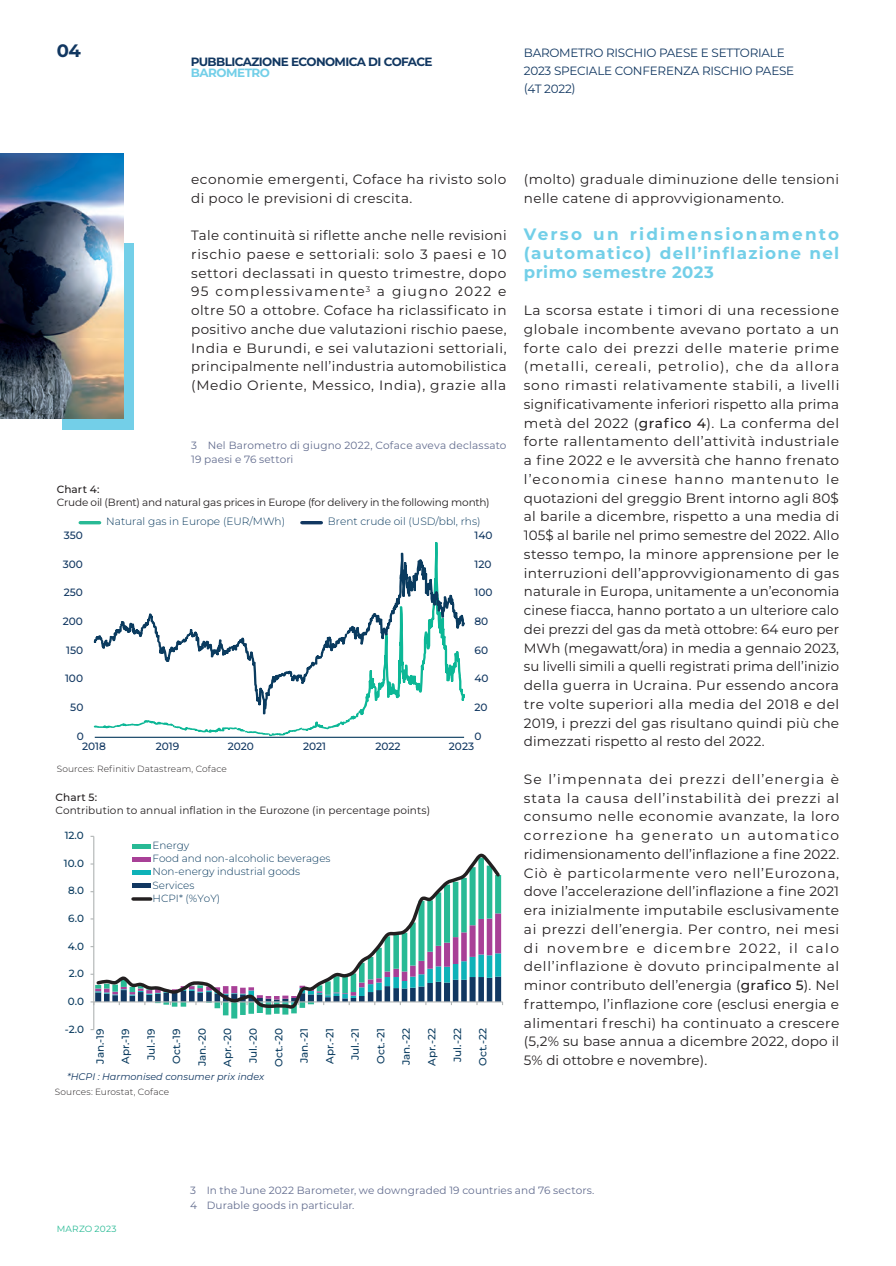
<style>
.page{position:relative;width:896px;height:1266px;background:#fff}
.page>*{position:absolute;margin:0;border:0;box-sizing:border-box;transform-origin:0 0}
.t1{font:700 18px "Montserrat";color:#113761}
.Sous_titre{font:700 16.5px/18.8px "Montserrat";letter-spacing:.08em;color:#73cfe8;text-align:justify}
.TEXTE_COURANT{font:13.5px/18.8px "Montserrat";letter-spacing:.03em;color:#231f20;text-align:justify}
.t2{font:12px/18px "Montserrat";letter-spacing:-.02em;color:#113761}
.t3{font:700 12px "Montserrat";letter-spacing:-.05em;color:#113761}
.t4{font:700 12px "Montserrat";letter-spacing:-.04em;color:#73cfe8}
.t5{font:500 10.65px "Montserrat";color:#113761}
.t6{font:300 10.65px "Montserrat";color:#0a3b5f}
.NOTES_DE_BAS_DE_PAGE{font:10.5px/13.5px "Montserrat";letter-spacing:.01em;color:#636d8f}
.TEXTES_GRAPHES{font:10.5px "Montserrat";letter-spacing:-.01em;color:#231f20}
.TITRE_GRAPHE{font:500 10.5px "Montserrat";letter-spacing:.005em;color:#231f20}
.t7{font:500 10.35px "Montserrat";color:#0a3b5f}
.t8{font:300 10.35px/13.2px "Montserrat";color:#0a3b5f}
.t9{font:italic 9.6px "Montserrat";color:#113761}
.SOURCE{font:300 9px "Montserrat";letter-spacing:.01em;color:#231f20}
.t10{font:9px "Montserrat";letter-spacing:.025em;color:#28ba95}
.s1{font-weight:500}
</style>
<div class="page">
<div style="left:62px;top:244px;width:71px;height:186px;background:#73cfe8"></div>
<img style="left:0;top:154px;width:123px;height:264px">
<hr style="left:93px;top:836px;width:1px;height:193px;background:#b2b6b6">
<svg style="left:94px;top:851px;width:409px;height:160px"></svg>
<hr style="left:133px;top:844px;width:18px;height:4px;background:#28ba95">
<div style="left:133px;top:857px;width:18px;height:5px;background:#a84097"></div>
<div style="left:133px;top:870px;width:18px;height:5px;background:#0eb2b8"></div>
<div style="left:133px;top:883px;width:18px;height:5px;background:#113761"></div>
<svg style="left:133px;top:897px;width:18px;height:4px"></svg>
<hr style="left:95px;top:737px;width:369px;height:1px;background:#0a3b5f">
<svg style="left:94px;top:542px;width:344px;height:194px"></svg>
<svg style="left:94px;top:552px;width:371px;height:163px"></svg>
<hr style="left:80px;top:521px;width:20px;height:3px;background:#28ba95">
<hr style="left:302px;top:521px;width:19px;height:3px;background:#113761">
<h1 class="t1" style="left:57px;top:37px;width:26px">04</h1>
<p class="t2" style="left:524px;top:43px;width:272px">BAROMETRO RISCHIO PAESE E SETTORIALE<br>2023 SPECIALE CONFERENZA RISCHIO PAESE (4T 2022)</p>
<p class="t3" style="left:191px;top:53px;width:243px">PUBBLICAZIONE ECONOMICA DI COFACE</p>
<p class="t4" style="left:191px;top:65px;width:81px">BAROMETRO</p>
<p class="TEXTE_COURANT" style="left:191px;top:169px;width:317px">economie emergenti, Coface ha rivisto solo di poco le previsioni di crescita.</p>
<p class="TEXTE_COURANT" style="left:191px;top:225px;width:317px">Tale continuità si riflette anche nelle revisioni rischio paese e settoriali: solo 3 paesi e 10 settori declassati in questo trimestre, dopo 95 complessivamente<sup>3</sup> a giugno 2022 e oltre 50 a ottobre. Coface ha riclassificato in positivo anche due valutazioni rischio paese, India e Burundi, e sei valutazioni settoriali, principalmente nell’industria automobilistica (Medio Oriente, Messico, India), grazie alla</p>
<p class="NOTES_DE_BAS_DE_PAGE" style="left:191px;top:438px;width:317px">3 Nel Barometro di giugno 2022, Coface aveva declassato<br>19 paesi e 76 settori</p>
<p class="TITRE_GRAPHE" style="left:57px;top:482px;width:44px">Chart 4:</p>
<p class="TEXTES_GRAPHES" style="left:57px;top:495px;width:434px">Crude oil (Brent) and natural gas prices in Europe (for delivery in the following month)</p>
<p class="t6" style="left:106px;top:514px;width:180px">Natural gas in Europe (EUR/MWh)</p>
<p class="t6" style="left:328px;top:514px;width:154px">Brent crude oil (USD/bbl, rhs)</p>
<p class="t5" style="left:64px;top:528px;width:21px">350</p>
<p class="t5" style="left:474px;top:528px;width:20px">140</p>
<p class="t5" style="left:63px;top:557px;width:22px">300</p>
<p class="t5" style="left:474px;top:557px;width:19px">120</p>
<p class="t5" style="left:64px;top:585px;width:21px">250</p>
<p class="t5" style="left:474px;top:585px;width:20px">100</p>
<p class="t5" style="left:63px;top:614px;width:22px">200</p>
<p class="t5" style="left:474px;top:614px;width:15px">80</p>
<p class="t5" style="left:66px;top:643px;width:19px">150</p>
<p class="t5" style="left:474px;top:643px;width:15px">60</p>
<p class="t5" style="left:65px;top:671px;width:20px">100</p>
<p class="t5" style="left:474px;top:671px;width:16px">40</p>
<p class="t5" style="left:70px;top:700px;width:15px">50</p>
<p class="t5" style="left:474px;top:700px;width:15px">20</p>
<p class="t5" style="left:77px;top:729px;width:9px">0</p>
<p class="t5" style="left:474px;top:729px;width:9px">0</p>
<p class="t5" style="left:82px;top:739px;width:25px">2018</p>
<p class="t5" style="left:156px;top:739px;width:25px">2019</p>
<p class="t5" style="left:228px;top:739px;width:28px">2020</p>
<p class="t5" style="left:303px;top:739px;width:25px">2021</p>
<p class="t5" style="left:375px;top:739px;width:27px">2022</p>
<p class="t5" style="left:449px;top:739px;width:27px">2023</p>
<p class="SOURCE" style="left:57px;top:763px;width:172px">Sources: Refinitiv Datastream, Coface</p>
<p class="TITRE_GRAPHE" style="left:56px;top:790px;width:43px">Chart 5:</p>
<p class="TEXTES_GRAPHES" style="left:56px;top:803px;width:376px">Contribution to annual inflation in the Eurozone (in percentage points)</p>
<p class="t7" style="left:65px;top:828px;width:21px">12.0</p>
<p class="t7" style="left:64px;top:856px;width:22px">10.0</p>
<p class="t7" style="left:68px;top:884px;width:17px">8.0</p>
<p class="t7" style="left:68px;top:911px;width:17px">6.0</p>
<p class="t7" style="left:68px;top:939px;width:18px">4.0</p>
<p class="t7" style="left:69px;top:967px;width:17px">2.0</p>
<p class="t7" style="left:68px;top:994px;width:18px">0.0</p>
<p class="t7" style="left:65px;top:1022px;width:21px">-2.0</p>
<p class="t8" style="left:153px;top:838px;width:179px">Energy<br>Food and non-alcoholic beverages<br>Non-energy industrial goods<br>Services<br>HCPI* (%YoY)</p>
<p class="t7" style="left:93px;top:1064px;width:37px;rotate:-90deg">Jan.-19</p>
<p class="t7" style="left:119px;top:1064px;width:37px;rotate:-90deg">Apr.-19</p>
<p class="t7" style="left:144px;top:1060px;width:33px;rotate:-90deg">Jul.-19</p>
<p class="t7" style="left:170px;top:1064px;width:37px;rotate:-90deg">Oct.-19</p>
<p class="t7" style="left:195px;top:1066px;width:39px;rotate:-90deg">Jan.-20</p>
<p class="t7" style="left:221px;top:1067px;width:40px;rotate:-90deg">Apr.-20</p>
<p class="t7" style="left:246px;top:1063px;width:36px;rotate:-90deg">Jul.-20</p>
<p class="t7" style="left:272px;top:1067px;width:40px;rotate:-90deg">Oct.-20</p>
<p class="t7" style="left:297px;top:1063px;width:36px;rotate:-90deg">Jan.-21</p>
<p class="t7" style="left:323px;top:1063px;width:37px;rotate:-90deg">Apr.-21</p>
<p class="t7" style="left:348px;top:1060px;width:33px;rotate:-90deg">Jul.-21</p>
<p class="t7" style="left:374px;top:1063px;width:37px;rotate:-90deg">Oct.-21</p>
<p class="t7" style="left:399px;top:1065px;width:38px;rotate:-90deg">Jan.-22</p>
<p class="t7" style="left:425px;top:1066px;width:39px;rotate:-90deg">Apr.-22</p>
<p class="t7" style="left:450px;top:1062px;width:35px;rotate:-90deg">Jul.-22</p>
<p class="t7" style="left:476px;top:1066px;width:39px;rotate:-90deg">Oct.-22</p>
<p class="t9" style="left:67px;top:1070px;width:199px">*HCPI : Harmonised consumer prix index</p>
<p class="SOURCE" style="left:55px;top:1085px;width:116px">Sources: Eurostat, Coface</p>
<p class="TEXTE_COURANT" style="left:524px;top:169px;width:317px">(molto) graduale diminuzione delle tensioni nelle catene di approvvigionamento.</p>
<p class="Sous_titre" style="left:524px;top:224px;width:317px">Verso un ridimensionamento (automatico) dell’inflazione nel primo semestre 2023</p>
<p class="TEXTE_COURANT" style="left:524px;top:300px;width:317px">La scorsa estate i timori di una recessione globale incombente avevano portato a un forte calo dei prezzi delle materie prime (metalli, cereali, petrolio), che da allora sono rimasti relativamente stabili, a livelli significativamente inferiori rispetto alla prima metà del 2022 (<span class="s1">grafico 4</span>). La conferma del forte rallentamento dell’attività industriale a fine 2022 e le avversità che hanno frenato l’economia cinese hanno mantenuto le quotazioni del greggio Brent intorno agli 80$ al barile a dicembre, rispetto a una media di 105$ al barile nel primo semestre del 2022. Allo stesso tempo, la minore apprensione per le interruzioni dell’approvvigionamento di gas naturale in Europa, unitamente a un’economia cinese fiacca, hanno portato a un ulteriore calo dei prezzi del gas da metà ottobre: 64 euro per MWh (megawatt/ora) in media a gennaio 2023, su livelli simili a quelli registrati prima dell’inizio della guerra in Ucraina. Pur essendo ancora tre volte superiori alla media del 2018 e del 2019, i prezzi del gas risultano quindi più che dimezzati rispetto al resto del 2022.</p>
<p class="TEXTE_COURANT" style="left:524px;top:769px;width:317px">Se l’impennata dei prezzi dell’energia è stata la causa dell’instabilità dei prezzi al consumo nelle economie avanzate, la loro correzione ha generato un automatico ridimensionamento dell’inflazione a fine 2022.<br>Ciò è particolarmente vero nell’Eurozona, dove l’accelerazione dell’inflazione a fine 2021 era inizialmente imputabile esclusivamente ai prezzi dell’energia. Per contro, nei mesi di novembre e dicembre 2022, il calo dell’inflazione è dovuto principalmente al minor contributo dell’energia (<span class="s1">grafico 5</span>). Nel frattempo, l’inflazione core (esclusi energia e alimentari freschi) ha continuato a crescere (5,2% su base annua a dicembre 2022, dopo il 5% di ottobre e novembre).</p>
<p class="t10" style="left:57px;top:1222px;width:61px">MARZO 2023</p>
<p class="NOTES_DE_BAS_DE_PAGE" style="left:190px;top:1183px;width:406px">3 In the June 2022 Barometer, we downgraded 19 countries and 76 sectors.</p>
<p class="NOTES_DE_BAS_DE_PAGE" style="left:190px;top:1198px;width:166px">4 Durable goods in particular.</p>
</div>
